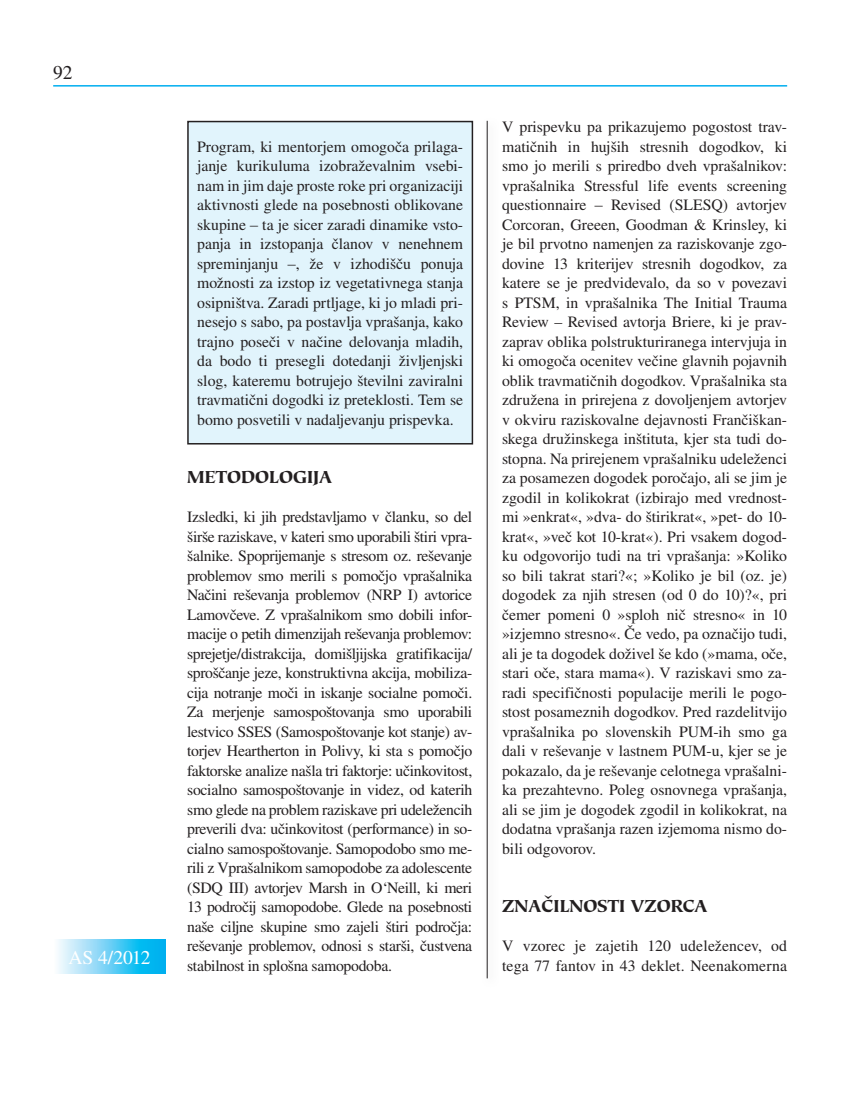
<style>
.page{position:relative;width:851px;height:1106px;background:#fff}
.page>*{position:absolute;margin:0;border:0;box-sizing:border-box;transform-origin:0 0}
.t1{font:19.5px "Nimbus Rom No 9 LEE";letter-spacing:-.015em;color:#fff}
.t2{font:19.5px "Nimbus Rom No 9 LEE";color:#231f20}
.t3{font:18px "Tiepolo Itc TEE Blac";color:#231f20}
.t4{font:15.75px/19.5px "Nimbus Rom No 9 LEE";color:#231f20;text-align:justify}
.s1{font-family:"Times New Roman"}
</style>
<div class="page">
<img style="left:486px;top:120px;width:2px;height:859px">
<hr style="left:487px;top:121px;width:1px;height:857px;background:#231f20">
<hr style="left:53px;top:85px;width:734px;height:2px;background:#00aeef">
<svg style="left:58px;top:939px;width:108px;height:34px;background:#64d0f5"></svg>
<div style="left:188px;top:122px;width:284px;height:322px;background:#e1f4fc"></div>
<div style="left:187px;top:121px;width:286px;height:323px;border:1px solid #231f20"></div>
<p class="t2" style="left:53px;top:61px;width:21px">92</p>
<p class="t1" style="left:68px;top:945px;width:84px">AS 4/2012</p>
<p class="t4" style="left:197px;top:137px;width:267px">Program, ki mentorjem omogoča prilaga&shy;janje kurikuluma izobraževalnim vsebi&shy;nam in jim daje proste roke pri organizaciji aktivnosti glede na posebnosti oblikovane skupine <span class="s1">‒</span> ta je sicer zaradi dinamike vsto&shy;panja in izstopanja članov v nenehnem spreminjanju <span class="s1">‒</span>, že v izhodišču ponuja možnosti za izstop iz vegetativnega stanja osipništva. Zaradi prtljage, ki jo mladi pri&shy;nesejo s sabo, pa postavlja vprašanja, kako trajno poseči v načine delovanja mladih, da bodo ti presegli dotedanji življenjski slog, kateremu botrujejo številni zaviralni travmatični dogodki iz preteklosti. Tem se bomo posvetili v nadaljevanju prispevka.</p>
<p class="t3" style="left:187px;top:465px;width:146px">METODOLOGIJA</p>
<p class="t4" style="left:187px;top:507px;width:286px">Izsledki, ki jih predstavljamo v članku, so del širše raziskave, v kateri smo uporabili štiri vpra&shy;šalnike. Spoprijemanje s stresom oz. reševanje problemov smo merili s pomočjo vprašalnika Načini reševanja problemov (NRP I) avtorice Lamovčeve. Z vprašalnikom smo dobili infor&shy;macije o petih dimenzijah reševanja problemov: sprejetje/distrakcija, domišljijska gratifikacija/ sproščanje jeze, konstruktivna akcija, mobiliza&shy;cija notranje moči in iskanje socialne pomoči.<br>Za merjenje samospoštovanja smo uporabili lestvico SSES (Samospoštovanje kot stanje) av&shy;torjev Heartherton in Polivy, ki sta s pomočjo faktorske analize našla tri faktorje: učinkovitost, socialno samospoštovanje in videz, od katerih smo glede na problem raziskave pri udeležencih preverili dva: učinkovitost (performance) in so&shy;cialno samospoštovanje. Samopodobo smo me&shy;rili z Vprašalnikom samopodobe za adolescente (SDQ III) avtorjev Marsh in O‘Neill, ki meri 13 področij samopodobe. Glede na posebnosti naše ciljne skupine smo zajeli štiri področja: reševanje problemov, odnosi s starši, čustvena stabilnost in splošna samopodoba.</p>
<p class="t4" style="left:502px;top:117px;width:286px">V prispevku pa prikazujemo pogostost trav&shy;matičnih in hujših stresnih dogodkov, ki smo jo merili s priredbo dveh vprašalnikov: vprašalnika Stressful life events screening question naire <span class="s1">‒</span> Revised (SLESQ) avtorjev Corcoran, Greeen, Goodman &amp; Krinsley, ki je bil prvotno namenjen za raziskovanje zgo&shy;dovine 13 kriterijev stresnih dogodkov, za katere se je predvidevalo, da so v povezavi s PTSM, in vprašalnika The Initial Trauma Review – Revised avtorja Briere, ki je prav&shy;zaprav oblika polstrukturiranega intervjuja in ki omogoča ocenitev večine glavnih pojavnih oblik travmatičnih dogodkov. Vprašalnika sta združena in prirejena z dovoljenjem avtorjev v okviru raziskovalne dejavnosti Frančiškan&shy;skega družinskega inštituta, kjer sta tudi do&shy;stopna. Na prirejenem vprašalniku udeleženci za posamezen dogodek poročajo, ali se jim je zgodil in kolikokrat (izbirajo med vrednost&shy;mi »enkrat«, »dva- do štirikrat«, »pet- do 10- krat«, »več kot 10-krat«). Pri vsakem dogod&shy;ku odgovorijo tudi na tri vprašanja: »Koliko so bili takrat stari?«; »Koliko je bil (oz. je) dogodek za njih stresen (od 0 do 10)?«, pri čemer pomeni 0 »sploh nič stresno« in 10 »izjemno stresno«. Če vedo, pa označijo tudi, ali je ta dogodek doživel še kdo (»mama, oče, stari oče, stara mama«). V raziskavi smo za&shy;radi specifičnosti populacije merili le pogo&shy;stost posameznih dogodkov. Pred razdelitvijo vprašalnika po slovenskih PUM-ih smo ga dali v reševanje v lastnem PUM-u, kjer se je pokazalo, da je reševanje celotnega vprašalni&shy;ka prezahtevno. Poleg osnovnega vprašanja, ali se jim je dogodek zgodil in kolikokrat, na dodatna vprašanja razen izjemoma nismo do&shy;bili odgovorov.</p>
<p class="t3" style="left:502px;top:894px;width:207px">ZNAČILNOSTI VZORCA</p>
<p class="t4" style="left:502px;top:936px;width:286px">V vzorec je zajetih 120 udeležencev, od tega 77 fantov in 43 deklet. Neenakomerna</p>
</div>
